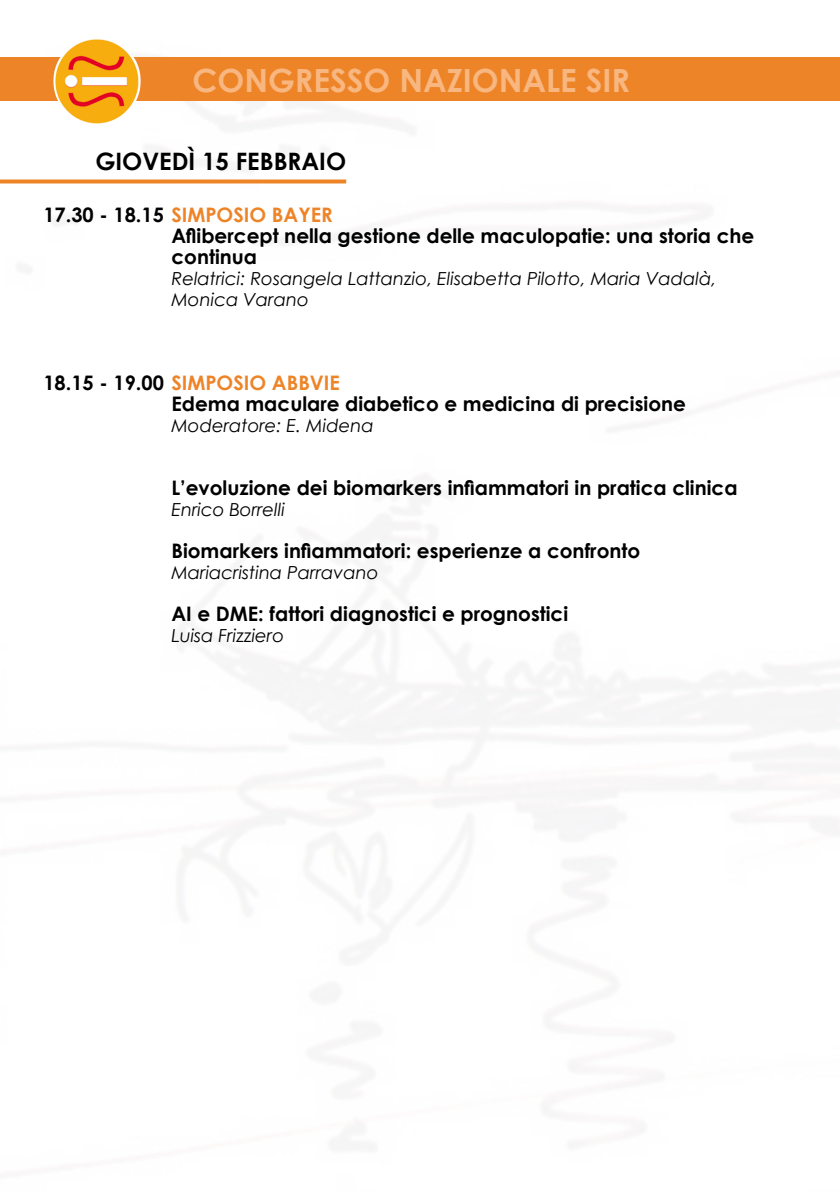
<style>
.page{position:relative;width:840px;height:1191px;background:#fff}
.page>*{position:absolute;margin:0;border:0;box-sizing:border-box;transform-origin:0 0}
.t1{font:700 32px "Century Gothic";color:#f8b780}
.t2{font:700 24px "Century Gothic";color:#000}
.t3{font:700 20px "Century Gothic";color:#000}
.t4{font:700 20px "Century Gothic";color:#ee8428}
.t5{font:italic 18px/21px "Century Gothic";color:#000}
.s1{color:#000}
</style>
<div class="page">
<img style="left:0;top:39px;width:839px;height:1053px">
<div style="left:0;top:58px;width:839px;height:43px;background:#ee8428"></div>
<img style="left:53px;top:39px;width:42px;height:45px">
<svg style="left:0;top:179px;width:346px;height:4px"></svg>
<h1 class="t1" style="left:192px;top:56px;width:439px">CONGRESSO NAZIONALE SIR</h1>
<p class="t2" style="left:95px;top:143px;width:252px">GIOVEDÌ 15 FEBBRAIO</p>
<p class="t4" style="left:43px;top:199px;width:291px"><span class="s1">17.30 - 18.15</span> SIMPOSIO BAYER</p>
<p class="t3" style="left:171px;top:220px;width:584px">Aflibercept nella gestione delle maculopatie: una storia che</p>
<p class="t3" style="left:171px;top:241px;width:87px">continua</p>
<p class="t5" style="left:171px;top:268px;width:546px">Relatrici: Rosangela Lattanzio, Elisabetta Pilotto, Maria Vadalà,<br>Monica Varano</p>
<p class="t4" style="left:43px;top:367px;width:298px"><span class="s1">18.15 - 19.00</span> SIMPOSIO ABBVIE</p>
<p class="t3" style="left:171px;top:388px;width:515px">Edema maculare diabetico e medicina di precisione</p>
<p class="t5" style="left:171px;top:415px;width:204px">Moderatore: E. Midena</p>
<p class="t3" style="left:171px;top:472px;width:567px">L’evoluzione dei biomarkers infiammatori in pratica clinica</p>
<p class="t5" style="left:171px;top:499px;width:115px">Enrico Borrelli</p>
<p class="t3" style="left:171px;top:535px;width:470px">Biomarkers infiammatori: esperienze a confronto</p>
<p class="t5" style="left:171px;top:562px;width:208px">Mariacristina Parravano</p>
<p class="t3" style="left:171px;top:598px;width:398px">AI e DME: fattori diagnostici e prognostici</p>
<p class="t5" style="left:171px;top:625px;width:114px">Luisa Frizziero</p>
</div>
